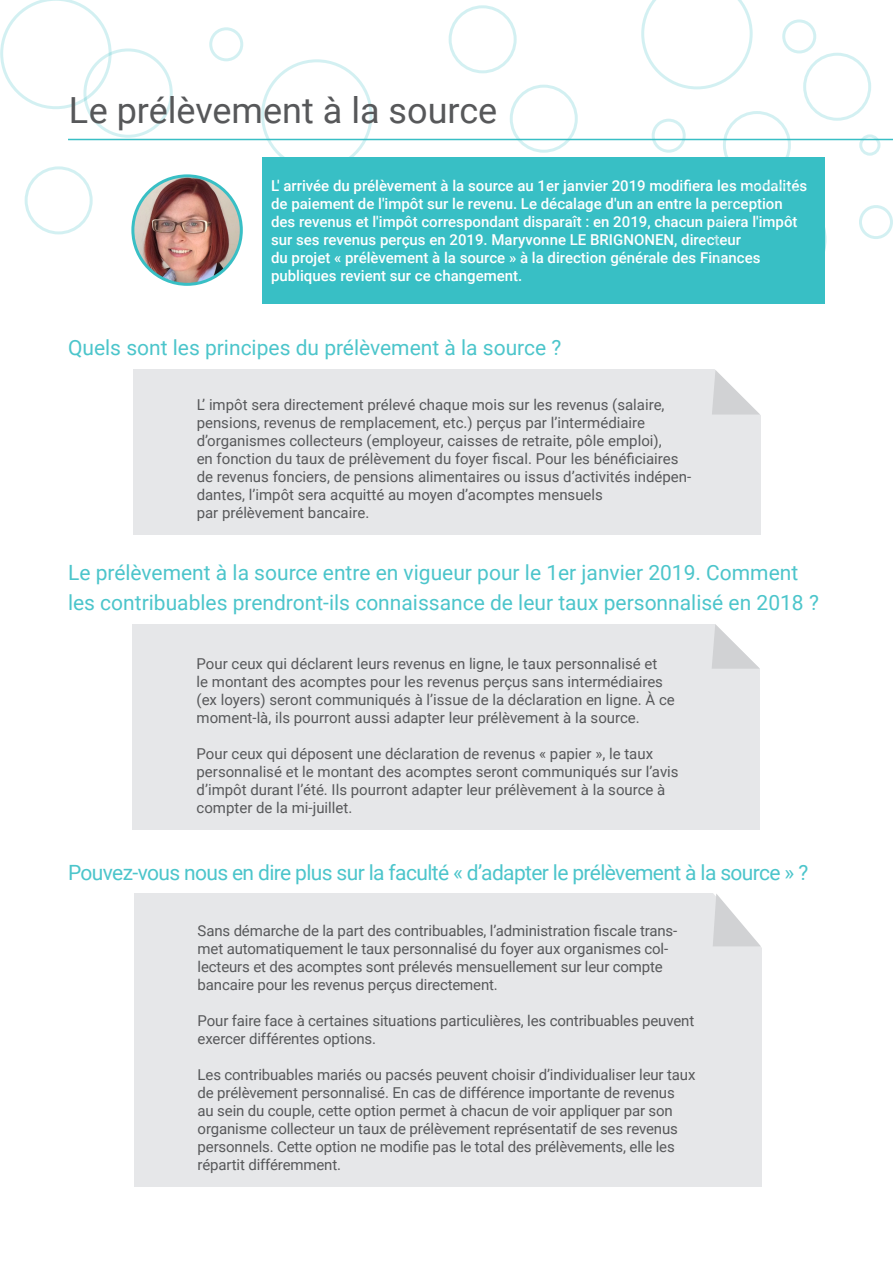
<style>
.page{position:relative;width:893px;height:1263px;background:#fff}
.page>*{position:absolute;margin:0;border:0;box-sizing:border-box;transform-origin:0 0}
.Style_de_paragraphe{font:36px "Roboto";color:#57585a}
.t1{font:21px/30px "Roboto";color:#4cc5cb}
.t2{font:21px "Roboto";letter-spacing:-.03em;color:#4cc5cb}
.t3{font:15px/18px "Roboto";letter-spacing:-.005em;color:#57585a}
.t4{font:500 15px/18px "Roboto";color:#fff}
</style>
<div class="page">
<div style="left:263px;top:157px;width:562px;height:146px;background:#38bfc5"></div>
<div style="left:133px;top:369px;width:627px;height:166px;background:#e6e7e9"></div>
<svg style="left:712px;top:369px;width:49px;height:50px"></svg>
<div style="left:133px;top:624px;width:627px;height:206px;background:#e6e7e9"></div>
<svg style="left:712px;top:624px;width:48px;height:45px"></svg>
<div style="left:134px;top:893px;width:627px;height:294px;background:#e6e7e9"></div>
<svg style="left:713px;top:893px;width:49px;height:59px"></svg>
<img style="left:133px;top:176px;width:108px;height:108px;border-radius:54px">
<div style="left:131px;top:174px;width:112px;height:112px;border:3px solid #38bfc5;border-radius:50%"></div>
<svg style="left:0;top:0;width:112px;height:109px"></svg>
<div style="left:83px;top:48px;width:90px;height:90px;border:3px solid #38bfc5;border-radius:50%"></div>
<div style="left:209px;top:27px;width:34px;height:34px;border:3px solid #38bfc5;border-radius:50%"></div>
<div style="left:859px;top:205px;width:34px;height:34px;border:3px solid #38bfc5;border-radius:50%"></div>
<div style="left:859px;top:134px;width:21px;height:22px;border:3px solid #38bfc5;border-radius:50%"></div>
<div style="left:652px;top:119px;width:34px;height:34px;border:3px solid #38bfc5;border-radius:50%"></div>
<div style="left:782px;top:19px;width:34px;height:34px;border:3px solid #38bfc5;border-radius:50%"></div>
<div style="left:25px;top:166px;width:68px;height:68px;border:3px solid #38bfc5;border-radius:50%"></div>
<div style="left:723px;top:111px;width:68px;height:68px;border:3px solid #38bfc5;border-radius:50%"></div>
<div style="left:449px;top:5px;width:68px;height:68px;border:3px solid #38bfc5;border-radius:50%"></div>
<div style="left:803px;top:53px;width:68px;height:68px;border:3px solid #38bfc5;border-radius:50%"></div>
<div style="left:261px;top:59px;width:111px;height:112px;border:3px solid #38bfc5;border-radius:50%"></div>
<div style="left:510px;top:85px;width:68px;height:68px;border:3px solid #38bfc5;border-radius:50%"></div>
<div style="left:715px;top:184px;width:111px;height:111px;border:3px solid #38bfc5;border-radius:50%"></div>
<svg style="left:641px;top:0;width:112px;height:89px"></svg>
<hr style="left:68px;top:139px;width:825px;height:1px;background:#38bfc5">
<p class="Style_de_paragraphe" style="left:69px;top:85px;width:430px">Le prélèvement à la source</p>
<p class="t4" style="left:271px;top:176px;width:537px">L' arrivée du prélèvement à la source au 1er janvier 2019 modifiera les modalités de paiement de l'impôt sur le revenu. Le décalage d'un an entre la perception des revenus et l'impôt correspondant disparaît : en 2019, chacun paiera l'impôt sur ses revenus perçus en 2019. Maryvonne LE BRIGNONEN, directeur<br>du projet « prélèvement à la source » à la direction générale des Finances publiques revient sur ce changement.</p>
<p class="t1" style="left:68px;top:332px;width:495px">Quels sont les principes du prélèvement à la source ?</p>
<p class="t3" style="left:197px;top:395px;width:496px">L’ impôt sera directement prélevé chaque mois sur les revenus (salaire, pensions, revenus de remplacement, etc.) perçus par l’intermédiaire d’organismes collecteurs (employeur, caisses de retraite, pôle emploi),<br>en fonction du taux de prélèvement du foyer fiscal. Pour les bénéficiaires de revenus fonciers, de pensions alimentaires ou issus d’activités indépen&shy;dantes, l’impôt sera acquitté au moyen d’acomptes mensuels<br>par prélèvement bancaire.</p>
<p class="t1" style="left:68px;top:557px;width:752px">Le prélèvement à la source entre en vigueur pour le 1er janvier 2019. Comment les contribuables prendront-ils connaissance de leur taux personnalisé en 2018 ?</p>
<p class="t3" style="left:197px;top:654px;width:480px">Pour ceux qui déclarent leurs revenus en ligne, le taux personnalisé et<br>le montant des acomptes pour les revenus perçus sans intermédiaires (ex loyers) seront communiqués à l’issue de la déclaration en ligne. À ce moment-là, ils pourront aussi adapter leur prélèvement à la source.</p>
<p class="t3" style="left:197px;top:744px;width:484px">Pour ceux qui déposent une déclaration de revenus « papier », le taux personnalisé et le montant des acomptes seront communiqués sur l’avis d’impôt durant l’été. Ils pourront adapter leur prélèvement à la source à compter de la mi-juillet.</p>
<p class="t2" style="left:68px;top:858px;width:742px">Pouvez-vous nous en dire plus sur la faculté « d’adapter le prélèvement à la source » ?</p>
<p class="t3" style="left:198px;top:921px;width:481px">Sans démarche de la part des contribuables, l’administration fiscale trans&shy;met automatiquement le taux personnalisé du foyer aux organismes col&shy;lecteurs et des acomptes sont prélevés mensuellement sur leur compte bancaire pour les revenus perçus directement.</p>
<p class="t3" style="left:198px;top:1011px;width:498px">Pour faire face à certaines situations particulières, les contribuables peuvent exercer différentes options.</p>
<p class="t3" style="left:198px;top:1065px;width:499px">Les contribuables mariés ou pacsés peuvent choisir d’individualiser leur taux de prélèvement personnalisé. En cas de différence importante de revenus<br>au sein du couple, cette option permet à chacun de voir appliquer par son organisme collecteur un taux de prélèvement représentatif de ses revenus personnels. Cette option ne modifie pas le total des prélèvements, elle les répartit différemment.</p>
</div>
